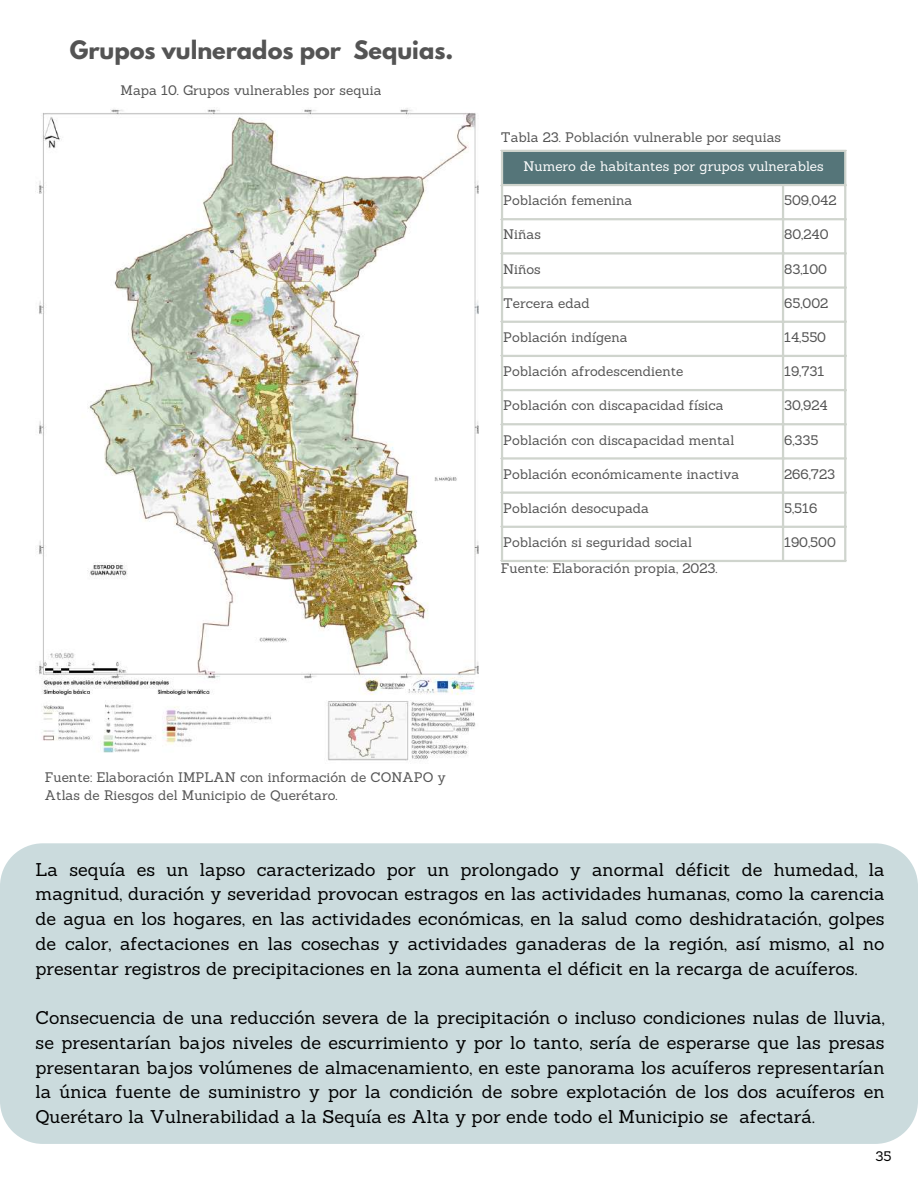
<style>
.page{position:relative;width:918px;height:1188px;background:#fff}
.page>*{position:absolute;margin:0;border:0;box-sizing:border-box;transform-origin:0 0}
.t1{font:700 22.5px "League Spartan";color:#545454}
.t2{font:18px/24.8px "Sanchez";color:#000;text-align:justify}
.t3{font:13.5px/18px "Sanchez";color:#545454}
.t4{font:13.5px "Sanchez";color:#fff}
.t5{font:13.5px "Sanchez";color:#000}
</style>
<div class="page">
<div style="left:502px;top:151px;width:344px;height:34px;background:#557579"></div>
<hr style="left:501px;top:152px;width:2px;height:408px;background:#cfd4cd">
<hr style="left:782px;top:186px;width:2px;height:374px;background:#cfd4cd">
<hr style="left:844px;top:152px;width:2px;height:408px;background:#cfd4cd">
<hr style="left:501px;top:150px;width:345px;height:2px;background:#cfd4cd">
<hr style="left:501px;top:184px;width:345px;height:2px;background:#cfd4cd">
<hr style="left:501px;top:218px;width:345px;height:2px;background:#cfd4cd">
<hr style="left:501px;top:252px;width:345px;height:3px;background:#cfd4cd">
<hr style="left:501px;top:286px;width:345px;height:3px;background:#cfd4cd">
<hr style="left:501px;top:321px;width:345px;height:2px;background:#cfd4cd">
<hr style="left:501px;top:355px;width:345px;height:2px;background:#cfd4cd">
<hr style="left:501px;top:389px;width:345px;height:2px;background:#cfd4cd">
<hr style="left:501px;top:423px;width:345px;height:2px;background:#cfd4cd">
<hr style="left:501px;top:457px;width:345px;height:3px;background:#cfd4cd">
<hr style="left:501px;top:491px;width:345px;height:3px;background:#cfd4cd">
<hr style="left:501px;top:526px;width:345px;height:2px;background:#cfd4cd">
<hr style="left:501px;top:560px;width:345px;height:2px;background:#cfd4cd">
<img style="left:36px;top:108px;width:442px;height:653px">
<div style="left:0;top:843px;width:918px;height:301px;background:#cbdbdd"></div>
<p class="t1" style="left:70px;top:38px;width:385px">Grupos vulnerados por Sequias.</p>
<p class="t3" style="left:121px;top:81px;width:262px">Mapa 10. Grupos vulnerables por sequia</p>
<p class="t3" style="left:501px;top:128px;width:282px">Tabla 23. Población vulnerable por sequias</p>
<p class="t4" style="left:523px;top:158px;width:302px">Numero de habitantes por grupos vulnerables</p>
<p class="t3" style="left:503px;top:191px;width:131px">Población femenina</p>
<p class="t3" style="left:784px;top:191px;width:54px">509,042</p>
<p class="t3" style="left:503px;top:226px;width:39px">Niñas</p>
<p class="t3" style="left:784px;top:226px;width:46px">80,240</p>
<p class="t3" style="left:503px;top:260px;width:39px">Niños</p>
<p class="t3" style="left:784px;top:260px;width:44px">83,100</p>
<p class="t3" style="left:503px;top:294px;width:88px">Tercera edad</p>
<p class="t3" style="left:784px;top:294px;width:46px">65,002</p>
<p class="t3" style="left:503px;top:328px;width:126px">Población indígena</p>
<p class="t3" style="left:784px;top:328px;width:43px">14,550</p>
<p class="t3" style="left:503px;top:362px;width:182px">Población afrodescendiente</p>
<p class="t3" style="left:784px;top:362px;width:42px">19,731</p>
<p class="t3" style="left:503px;top:396px;width:222px">Población con discapacidad física</p>
<p class="t3" style="left:784px;top:396px;width:45px">30,924</p>
<p class="t3" style="left:503px;top:431px;width:233px">Población con discapacidad mental</p>
<p class="t3" style="left:784px;top:431px;width:36px">6,335</p>
<p class="t3" style="left:503px;top:465px;width:238px">Población económicamente inactiva</p>
<p class="t3" style="left:784px;top:465px;width:52px">266,723</p>
<p class="t3" style="left:503px;top:499px;width:147px">Población desocupada</p>
<p class="t3" style="left:784px;top:499px;width:35px">5,516</p>
<p class="t3" style="left:503px;top:533px;width:190px">Población si seguridad social</p>
<p class="t3" style="left:784px;top:533px;width:53px">190,500</p>
<p class="t3" style="left:501px;top:559px;width:218px">Fuente: Elaboración propia, 2023.</p>
<p class="t3" style="left:45px;top:768px;width:402px">Fuente: Elaboración IMPLAN con información de CONAPO y<br>Atlas de Riesgos del Municipio de Querétaro.</p>
<p class="t2" style="left:36px;top:857px;width:850px">La sequía es un lapso caracterizado por un prolongado y anormal déficit de humedad, la magnitud, duración y severidad provocan estragos en las actividades humanas, como la carencia de agua en los hogares, en las actividades económicas, en la salud como deshidratación, golpes de calor, afectaciones en las cosechas y actividades ganaderas de la región, así mismo, al no presentar registros de precipitaciones en la zona aumenta el déficit en la recarga de acuíferos.</p>
<p class="t2" style="left:36px;top:1005px;width:851px">Consecuencia de una reducción severa de la precipitación o incluso condiciones nulas de lluvia, se presentarían bajos niveles de escurrimiento y por lo tanto, sería de esperarse que las presas presentaran bajos volúmenes de almacenamiento, en este panorama los acuíferos representarían la única fuente de suministro y por la condición de sobre explotación de los dos acuíferos en Querétaro la Vulnerabilidad a la Sequía es Alta y por ende todo el Municipio se afectará.</p>
<p class="t5" style="left:875px;top:1147px;width:17px">35</p>
</div>
